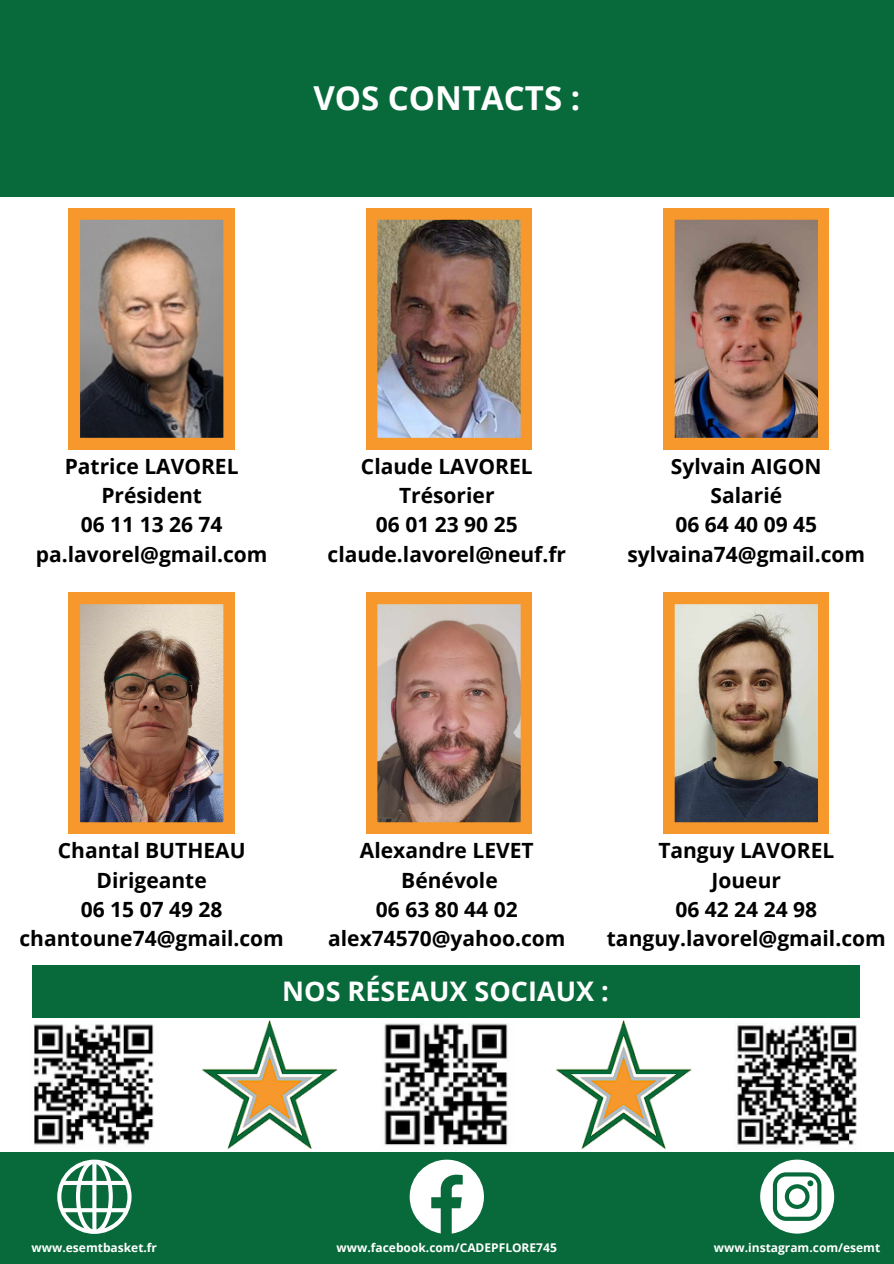
<style>
.page{position:relative;width:894px;height:1264px;background:#fff}
.page>*{position:absolute;margin:0;border:0;box-sizing:border-box;transform-origin:0 0}
.t1{font:700 33px "Open Sans";color:#fff}
.t2{font:700 27px "Open Sans";color:#fff}
.t3{font:700 21px/29.2px "Open Sans";color:#000;text-align:center}
.t4{font:700 12px "Open Sans";color:#fff}
</style>
<div class="page">
<div style="left:0;top:0;width:893px;height:197px;background:#086a3a"></div>
<div style="left:0;top:1152px;width:893px;height:111px;background:#086a3a"></div>
<svg style="left:57px;top:1159px;width:74px;height:75px"></svg>
<svg style="left:409px;top:1159px;width:75px;height:74px"></svg>
<svg style="left:760px;top:1159px;width:73px;height:74px"></svg>
<img style="left:384px;top:1023px;width:124px;height:123px">
<div style="left:32px;top:965px;width:827px;height:53px;background:#086a3a"></div>
<img style="left:33px;top:1024px;width:121px;height:121px">
<img style="left:737px;top:1025px;width:120px;height:120px">
<img style="left:201px;top:1020px;width:137px;height:130px">
<img style="left:555px;top:1020px;width:137px;height:130px">
<svg style="left:69px;top:208px;width:165px;height:241px;background:#9d7c5e"></svg>
<img style="left:366px;top:208px;width:165px;height:241px">
<svg style="left:366px;top:593px;width:165px;height:240px;background:#b18668"></svg>
<img style="left:69px;top:593px;width:165px;height:240px">
<img style="left:663px;top:208px;width:165px;height:241px">
<svg style="left:663px;top:593px;width:165px;height:240px;background:#a38a6c"></svg>
<h1 class="t1" style="left:313px;top:75px;width:268px">VOS CONTACTS :</h1>
<p class="t3" style="left:36px;top:451px;width:233px">Patrice LAVOREL<br>Président<br>06 11 13 26 74 pa.lavorel@gmail.com</p>
<h2 class="t3" style="left:327px;top:451px;width:240px">Claude LAVOREL<br>Trésorier<br>06 01 23 90 25 claude.lavorel@neuf.fr</h2>
<p class="t3" style="left:627px;top:451px;width:239px">Sylvain AIGON<br>Salarié<br>06 64 40 09 45 sylvaina74@gmail.com</p>
<h3 class="t3" style="left:19px;top:835px;width:266px">Chantal BUTHEAU<br>Dirigeante<br>06 15 07 49 28 chantoune74@gmail.com</h3>
<p class="t3" style="left:328px;top:835px;width:239px">Alexandre LEVET<br>Bénévole<br>06 63 80 44 02 alex74570@yahoo.com</p>
<h3 class="t3" style="left:606px;top:835px;width:280px">Tanguy LAVOREL<br>Joueur<br>06 42 24 24 98 tanguy.lavorel@gmail.com</h3>
<h3 class="t2" style="left:282px;top:972px;width:328px">NOS RÉSEAUX SOCIAUX :</h3>
<p class="t4" style="left:32px;top:1238px;width:127px">www.esemtbasket.fr</p>
<p class="t4" style="left:336px;top:1238px;width:222px">www.facebook.com/CADEPFLORE745</p>
<p class="t4" style="left:713px;top:1238px;width:168px">www.instagram.com/esemt</p>
</div>
